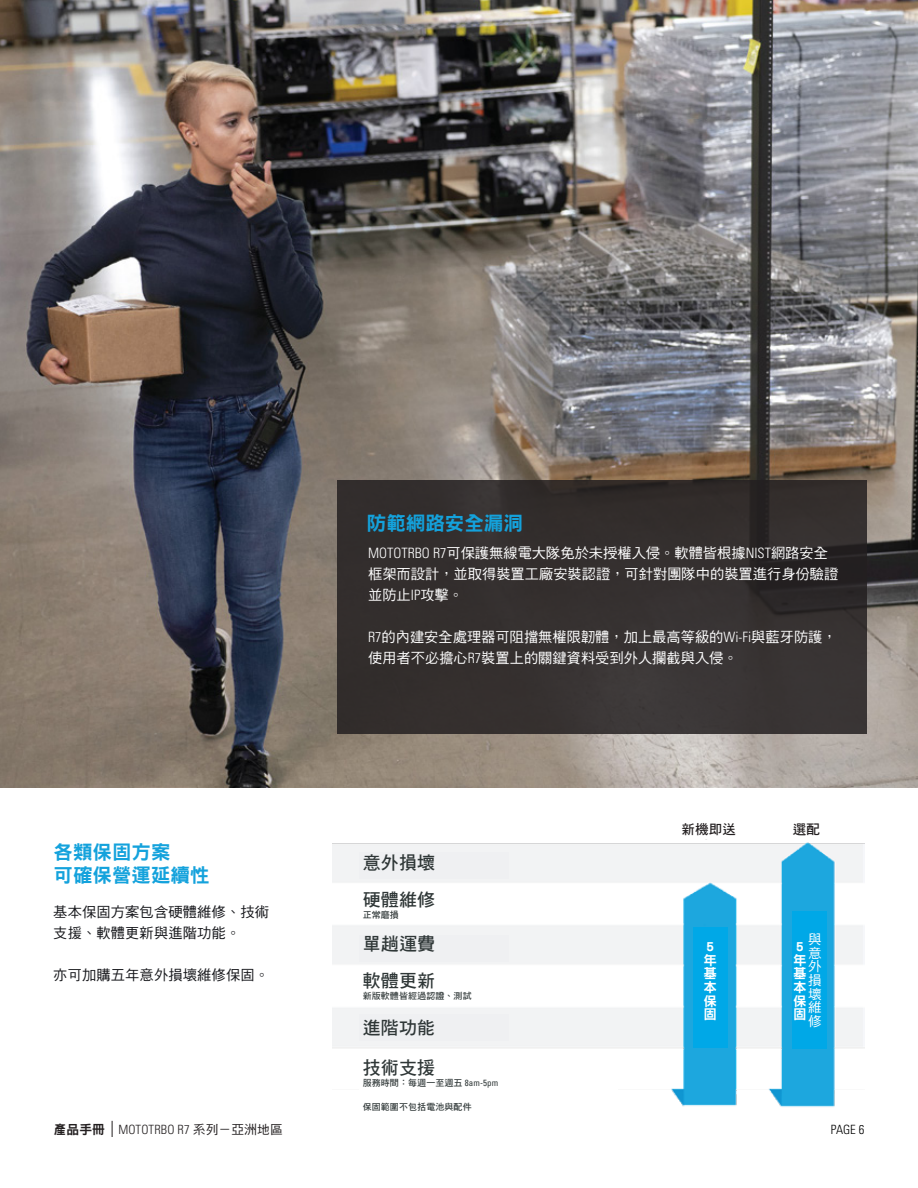
<style>
.page{position:relative;width:918px;height:1188px;background:#fff}
.page>*{position:absolute;margin:0;border:0;box-sizing:border-box;transform-origin:0 0}
.t1{font:19.5px/23.4px "DF Hei Std W9";color:#14a2dc}
.t2{font:18px/36.5px "DF Hei Std W7";letter-spacing:.01em;color:#2f3737}
.t3{font:14.25px/21px "DF Hei Std W5";color:#fff}
.t4{font:14.25px/21px "DF Hei Std W5";letter-spacing:.01em;color:#16171b}
.t5{font:13.5px/13.6px "DF Hei Std W9";color:#fff}
.t6{font:13.5px/13.6px "DF Hei Std W5";color:#fff;text-align:justify}
.t7{font:13.5px "DF Hei Std W7";letter-spacing:.01em;color:#231f20}
.t8{font:300 condensed 12.75px "Univers";letter-spacing:.01em;color:#231f20}
.t9{font:300 condensed 12.75px "Univers";color:#000}
.t10{font:9px "DF Hei Std W7";letter-spacing:.01em;color:#2f3737}
.s1{font-family:"DF Hei Std W9";font-weight:400;font-stretch:normal}
.s2{font-family:"DF Hei Std W5";font-weight:400;font-stretch:normal}
.s3{font-family:"Univers";font-weight:300;font-stretch:condensed}
.s4{font-family:"Univers";font-stretch:condensed}
</style>
<div class="page">
<img style="left:0;top:0;width:918px;height:788px">
<img style="left:332px;top:839px;width:532px;height:268px">
<div style="left:338px;top:480px;width:529px;height:253px;background:#342f2e"></div>
<div style="left:359px;top:852px;width:149px;height:26px;background:#eff0f2"></div>
<div style="left:359px;top:935px;width:149px;height:26px;background:#eff0f2"></div>
<div style="left:359px;top:1014px;width:149px;height:26px;background:#eff0f2"></div>
<div style="left:359px;top:888px;width:135px;height:32px;background:#fff"></div>
<div style="left:359px;top:971px;width:209px;height:32px;background:#fff"></div>
<div style="left:359px;top:1055px;width:259px;height:53px;background:#fff"></div>
<div style="left:693px;top:928px;width:35px;height:120px;background:#00a8e7"></div>
<div style="left:792px;top:911px;width:35px;height:137px;background:#00a8e7"></div>
<svg style="left:112px;top:1121px;width:1px;height:16px"></svg>
<h1 class="t1" style="left:54px;top:840px;width:158px">各類保固方案<br>可確保營運延續性</h1>
<p class="t4" style="left:53px;top:901px;width:217px">基本保固方案包含硬體維修、技術支援、軟體更新與進階功能。</p>
<p class="t4" style="left:53px;top:964px;width:217px">亦可加購五年意外損壞維修保固。</p>
<p class="t8" style="left:54px;top:1122px;width:231px"><span class="s1">產品手冊</span> MOTOTRBO R7 <span class="s2">系列－亞洲地區</span></p>
<h1 class="t1" style="left:367px;top:511px;width:157px">防範網路安全漏洞</h1>
<p class="t3" style="left:368px;top:542px;width:472px"><span class="s3">MOTOTRBO R7</span>可保護無線電大隊免於未授權入侵。軟體皆根據<span class="s3">NIST</span>網路安全框架而設計，並取得裝置工廠安裝認證，可針對團隊中的裝置進行身份驗證並防止<span class="s3">IP</span>攻擊。</p>
<p class="t3" style="left:368px;top:626px;width:470px"><span class="s3">R7</span>的內建安全處理器可阻擋無權限韌體，加上最高等級的<span class="s3">Wi-Fi</span>與藍牙防護，使用者不必擔心<span class="s3">R7</span>裝置上的關鍵資料受到外人攔截與入侵。</p>
<p class="t2" style="left:363px;top:844px;width:74px">意外損壞硬體維修</p>
<p class="t10" style="left:363px;top:910px;width:38px">正常磨損</p>
<p class="t2" style="left:363px;top:925px;width:74px">單趟運費</p>
<p class="t2" style="left:363px;top:962px;width:74px">軟體更新</p>
<p class="t10" style="left:363px;top:991px;width:110px">新版軟體皆經過認證、測試</p>
<p class="t2" style="left:363px;top:1009px;width:74px">進階功能</p>
<p class="t2" style="left:363px;top:1049px;width:74px">技術支援</p>
<p class="t10" style="left:363px;top:1078px;width:137px">服務時間：每週一至週五 <span class="s4">8am-5pm</span></p>
<p class="t10" style="left:363px;top:1102px;width:110px">保固範圍不包括電池與配件</p>
<p class="t7" style="left:682px;top:822px;width:56px">新機即送</p>
<p class="t7" style="left:793px;top:822px;width:29px">選配</p>
<p class="t5" style="left:703px;top:939px;width:14px">5年基本保固</p>
<p class="t6" style="left:808px;top:932px;width:15px">與意外損壞維修</p>
<p class="t5" style="left:793px;top:939px;width:14px">5年基本保固</p>
<p class="t9" style="left:831px;top:1122px;width:35px">PAGE 6</p>
</div>
